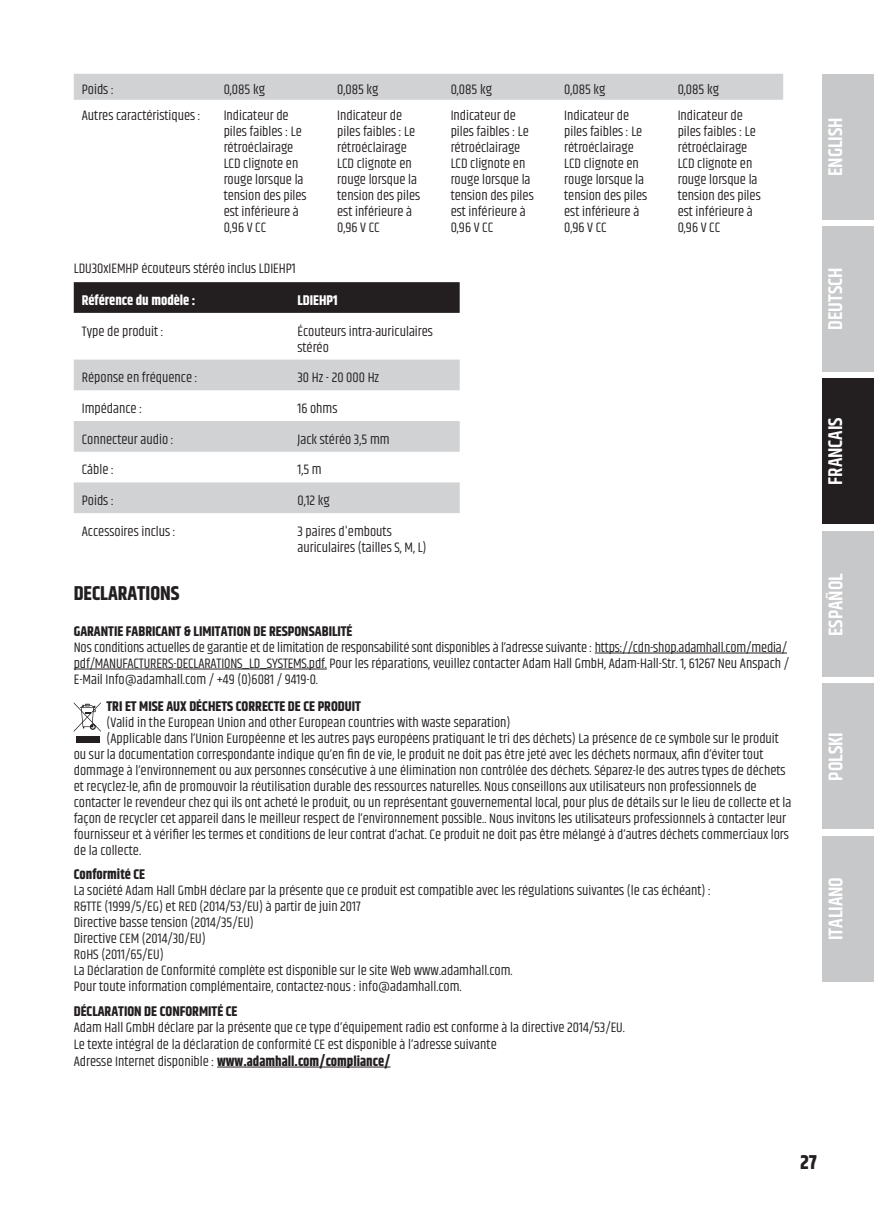
<style>
.page{position:relative;width:874px;height:1225px;background:#fff}
.page>*{position:absolute;margin:0;border:0;box-sizing:border-box;transform-origin:0 0}
.t1{font:600 20px "Khand";color:#fff}
.t2{font:700 20px "Khand";color:#231f20}
.t3{font:14px/16px "Khand";color:#231f20}
.t4{font:700 14px "Khand";color:#231f20}
.t5{font:700 14px "Khand";color:#fff}
.s1{font-weight:700}
</style>
<div class="page">
<div style="left:821px;top:74px;width:52px;height:145px;background:#c7c8ca"></div>
<div style="left:821px;top:226px;width:52px;height:145px;background:#c7c8ca"></div>
<div style="left:821px;top:378px;width:52px;height:146px;background:#231f20"></div>
<div style="left:821px;top:531px;width:52px;height:146px;background:#c7c8ca"></div>
<div style="left:821px;top:683px;width:52px;height:146px;background:#c7c8ca"></div>
<div style="left:821px;top:836px;width:52px;height:145px;background:#c7c8ca"></div>
<hr style="left:594px;top:652px;width:192px;height:1px;background:#231f20">
<hr style="left:74px;top:668px;width:252px;height:1px;background:#231f20">
<div style="left:76px;top:736px;width:23px;height:6px;background:#231f20"></div>
<svg style="left:74px;top:702px;width:27px;height:30px"></svg>
<div style="left:74px;top:282px;width:385px;height:31px;background:#231f20"></div>
<svg style="left:74px;top:359px;width:385px;height:154px;fill:#d1d2d4"></svg>
<hr style="left:217px;top:1066px;width:173px;height:1px;background:#231f20">
<div style="left:74px;top:74px;width:708px;height:26px;background:#d1d2d4"></div>
<p class="t3" style="left:82px;top:82px;width:34px">Poids :</p>
<p class="t3" style="left:223px;top:82px;width:43px">0,085 kg</p>
<p class="t3" style="left:337px;top:82px;width:43px">0,085 kg</p>
<p class="t3" style="left:450px;top:82px;width:43px">0,085 kg</p>
<p class="t3" style="left:564px;top:82px;width:43px">0,085 kg</p>
<p class="t3" style="left:677px;top:82px;width:43px">0,085 kg</p>
<p class="t3" style="left:82px;top:108px;width:120px">Autres caractéristiques :</p>
<p class="t3" style="left:223px;top:108px;width:84px">Indicateur de piles faibles : Le rétroéclairage<br>LCD clignote en rouge lorsque la tension des piles est inférieure à<br>0,96 V CC</p>
<p class="t3" style="left:337px;top:108px;width:84px">Indicateur de piles faibles : Le rétroéclairage<br>LCD clignote en rouge lorsque la tension des piles est inférieure à<br>0,96 V CC</p>
<p class="t3" style="left:450px;top:108px;width:84px">Indicateur de piles faibles : Le rétroéclairage<br>LCD clignote en rouge lorsque la tension des piles est inférieure à<br>0,96 V CC</p>
<p class="t3" style="left:564px;top:108px;width:84px">Indicateur de piles faibles : Le rétroéclairage<br>LCD clignote en rouge lorsque la tension des piles est inférieure à<br>0,96 V CC</p>
<p class="t3" style="left:677px;top:108px;width:84px">Indicateur de piles faibles : Le rétroéclairage<br>LCD clignote en rouge lorsque la tension des piles est inférieure à<br>0,96 V CC</p>
<p class="t3" style="left:74px;top:261px;width:223px">LDU30xIEMHP écouteurs stéréo inclus LDIEHP1</p>
<p class="t5" style="left:82px;top:290px;width:115px">Référence du modèle :</p>
<p class="t5" style="left:297px;top:290px;width:42px">LDIEHP1</p>
<p class="t3" style="left:82px;top:324px;width:83px">Type de produit :</p>
<p class="t3" style="left:297px;top:324px;width:137px">Écouteurs intra-auriculaires stéréo</p>
<p class="t3" style="left:82px;top:370px;width:117px">Réponse en fréquence :</p>
<p class="t3" style="left:297px;top:370px;width:83px">30 Hz - 20 000 Hz</p>
<p class="t3" style="left:82px;top:401px;width:62px">Impédance :</p>
<p class="t3" style="left:297px;top:401px;width:41px">16 ohms</p>
<p class="t3" style="left:82px;top:432px;width:93px">Connecteur audio :</p>
<p class="t3" style="left:297px;top:432px;width:94px">Jack stéréo 3,5 mm</p>
<p class="t3" style="left:82px;top:463px;width:34px">Câble :</p>
<p class="t3" style="left:297px;top:463px;width:26px">1,5 m</p>
<p class="t3" style="left:82px;top:493px;width:34px">Poids :</p>
<p class="t3" style="left:297px;top:493px;width:34px">0,12 kg</p>
<p class="t3" style="left:82px;top:524px;width:95px">Accessoires inclus :</p>
<p class="t3" style="left:297px;top:524px;width:131px">3 paires d'embouts auriculaires (tailles S, M, L)</p>
<h1 class="t2" style="left:74px;top:579px;width:107px">DECLARATIONS</h1>
<p class="t4" style="left:74px;top:621px;width:280px">GARANTIE FABRICANT &amp; LIMITATION DE RESPONSABILITÉ</p>
<p class="t3" style="left:74px;top:640px;width:716px">Nos conditions actuelles de garantie et de limitation de responsabilité sont disponibles à l‘adresse suivante : https://cdn-shop.adamhall.com/media/ pdf/MANUFACTURERS-DECLARATIONS_LD_SYSTEMS.pdf. Pour les réparations, veuillez contacter Adam Hall GmbH, Adam-Hall-Str. 1, 61267 Neu Anspach /<br>E-Mail Info@adamhall.com / +49 (0)6081 / 9419-0.</p>
<p class="t4" style="left:106px;top:696px;width:256px">TRI ET MISE AUX DÉCHETS CORRECTE DE CE PRODUIT</p>
<p class="t3" style="left:106px;top:715px;width:405px">(Valid in the European Union and other European countries with waste separation)</p>
<p class="t3" style="left:106px;top:731px;width:673px">(Applicable dans l‘Union Européenne et les autres pays européens pratiquant le tri des déchets) La présence de ce symbole sur le produit</p>
<p class="t3" style="left:74px;top:747px;width:691px">ou sur la documentation correspondante indique qu‘en fin de vie, le produit ne doit pas être jeté avec les déchets normaux, afin d‘éviter tout</p>
<p class="t3" style="left:74px;top:763px;width:713px">dommage à l‘environnement ou aux personnes consécutive à une élimination non contrôlée des déchets. Séparez-le des autres types de déchets</p>
<p class="t3" style="left:74px;top:779px;width:684px">et recyclez-le, afin de promouvoir la réutilisation durable des ressources naturelles. Nous conseillons aux utilisateurs non professionnels de</p>
<p class="t3" style="left:74px;top:795px;width:718px">contacter le revendeur chez qui ils ont acheté le produit, ou un représentant gouvernemental local, pour plus de détails sur le lieu de collecte et la</p>
<p class="t3" style="left:74px;top:811px;width:713px">façon de recycler cet appareil dans le meilleur respect de l‘environnement possible.. Nous invitons les utilisateurs professionnels à contacter leur</p>
<p class="t3" style="left:74px;top:827px;width:716px">fournisseur et à vérifier les termes et conditions de leur contrat d‘achat. Ce produit ne doit pas être mélangé à d‘autres déchets commerciaux lors</p>
<p class="t3" style="left:74px;top:843px;width:69px">de la collecte.</p>
<p class="t4" style="left:74px;top:864px;width:73px">Conformité CE</p>
<p class="t3" style="left:74px;top:883px;width:638px">La société Adam Hall GmbH déclare par la présente que ce produit est compatible avec les régulations suivantes (le cas échéant) :<br>R&amp;TTE (1999/5/EG) et RED (2014/53/EU) à partir de juin 2017<br>Directive basse tension (2014/35/EU)<br>Directive CEM (2014/30/EU)<br>RoHS (2011/65/EU)<br>La Déclaration de Conformité complète est disponible sur le site Web www.adamhall.com.<br>Pour toute information complémentaire, contactez-nous : info@adamhall.com.</p>
<p class="t4" style="left:74px;top:1001px;width:165px">DÉCLARATION DE CONFORMITÉ CE</p>
<p class="t3" style="left:74px;top:1020px;width:552px;line-height:16.8px">Adam Hall GmbH déclare par la présente que ce type d‘équipement radio est conforme à la directive 2014/53/EU.<br>Le texte intégral de la déclaration de conformité CE est disponible à l‘adresse suivante<br>Adresse Internet disponible : <span class="s1">www.adamhall.com/compliance/</span></p>
<h1 class="t1" style="left:821px;top:176px;width:60px;rotate:-90deg">ENGLISH</h1>
<h1 class="t1" style="left:821px;top:329px;width:64px;rotate:-90deg">DEUTSCH</h1>
<h1 class="t1" style="left:821px;top:485px;width:69px;rotate:-90deg">FRANCAIS</h1>
<h1 class="t1" style="left:822px;top:636px;width:64px;rotate:-90deg">ESPAÑOL</h1>
<h1 class="t1" style="left:822px;top:780px;width:50px;rotate:-90deg">POLSKI</h1>
<h1 class="t1" style="left:822px;top:940px;width:65px;rotate:-90deg">ITALIANO</h1>
<h1 class="t2" style="left:799px;top:1148px;width:18px">27</h1>
</div>
